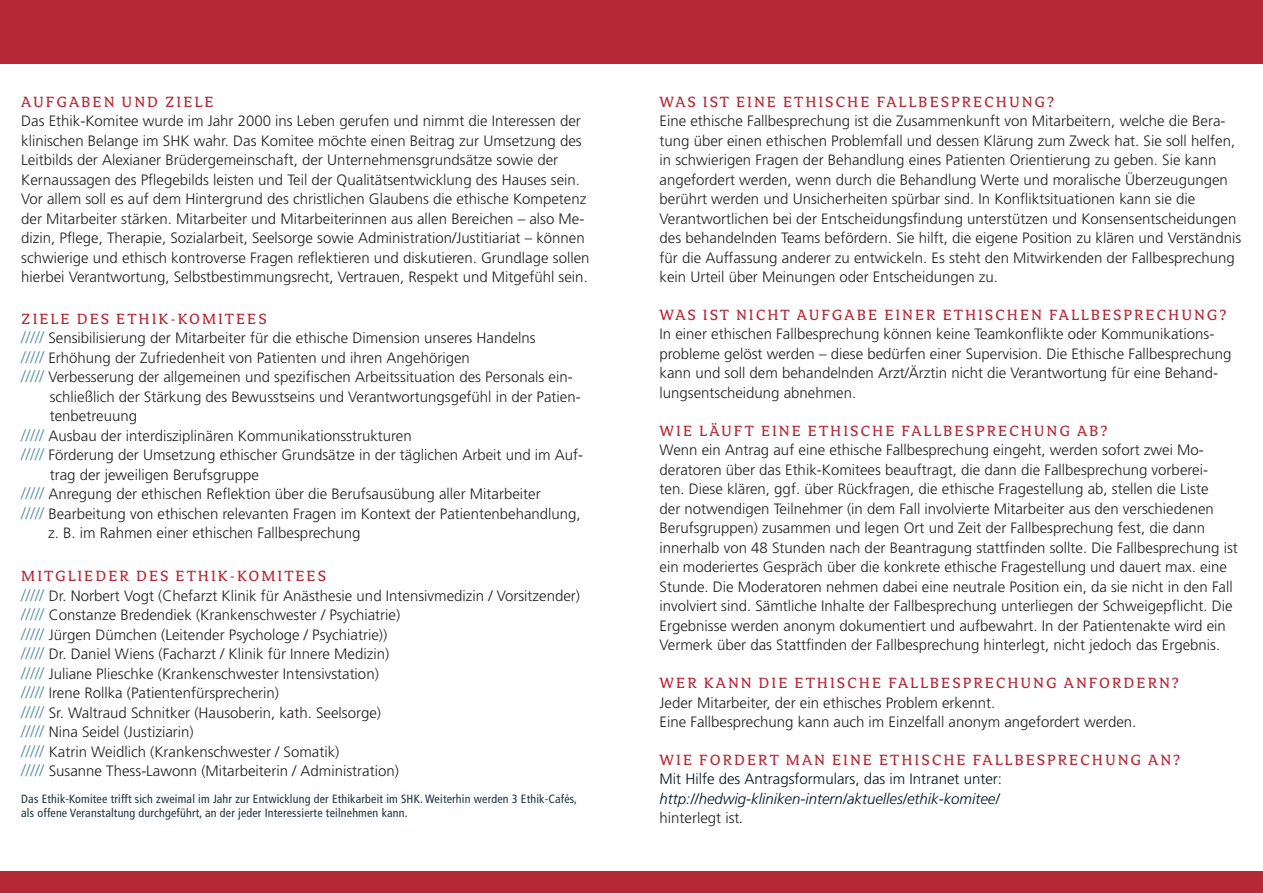
<style>
.page{position:relative;width:1263px;height:893px;background:#fff}
.page>*{position:absolute;margin:0;border:0;box-sizing:border-box;transform-origin:0 0}
.t1{font:16.5px "Avance";letter-spacing:.12em;color:#b72837}
.t2{font:300 15px/19.5px "Frutiger LT Std";color:#231f20}
.t3{font:italic 300 15px/19.5px "Frutiger LT Std";color:#011622}
.t4{font:300 15px "Frutiger LT Std";color:#011622}
.t5{font:condensed 12px/13.5px "Frutiger LT Std";letter-spacing:.015em;color:#1b343f}
.s1{font-size:16.5px;color:#5d91a7}
.s2{font-style:normal;color:#231f20}
</style>
<div class="page">
<div style="left:0;top:0;width:1263px;height:64px;background:#b72837"></div>
<div style="left:0;top:872px;width:1263px;height:21px;background:#b72837"></div>
<p class="t1" style="left:21px;top:93px;width:194px">AUFGABEN UND ZIELE</p>
<p class="t2" style="left:21px;top:111px;width:570px">Das Ethik-Komitee wurde im Jahr 2000 ins Leben gerufen und nimmt die Interessen der klinischen Belange im SHK wahr. Das Komitee möchte einen Beitrag zur Umsetzung des Leitbilds der Alexianer Brüdergemeinschaft, der Unternehmensgrundsätze sowie der Kernaussagen des Pflegebilds leisten und Teil der Qualitätsentwicklung des Hauses sein.<br>Vor allem soll es auf dem Hintergrund des christlichen Glaubens die ethische Kompetenz der Mitarbeiter stärken. Mitarbeiter und Mitarbeiterinnen aus allen Bereichen – also Me&shy;dizin, Pflege, Therapie, Sozialarbeit, Seelsorge sowie Administration/Justitiariat – können schwierige und ethisch kontroverse Fragen reflektieren und diskutieren. Grundlage sollen hierbei Verantwortung, Selbstbestimmungsrecht, Vertrauen, Respekt und Mitgefühl sein.</p>
<p class="t1" style="left:21px;top:310px;width:247px">ZIELE DES ETHIK-KOMITEES</p>
<p class="t2" style="left:21px;top:329px;width:516px"><span class="s1">/////</span> Sensibilisierung der Mitarbeiter für die ethische Dimension unseres Handelns</p>
<p class="t2" style="left:21px;top:348px;width:450px"><span class="s1">/////</span> Erhöhung der Zufriedenheit von Patienten und ihren Angehörigen</p>
<p class="t2" style="left:21px;top:368px;width:553px"><span class="s1">/////</span> Verbesserung der allgemeinen und spezifischen Arbeitssituation des Personals ein-</p>
<p class="t2" style="left:50px;top:387px;width:532px">schließlich der Stärkung des Bewusstseins und Verantwortungsgefühl in der Patien-</p>
<p class="t2" style="left:50px;top:407px;width:89px">tenbetreuung</p>
<p class="t2" style="left:21px;top:426px;width:392px"><span class="s1">/////</span> Ausbau der interdisziplinären Kommunikationsstrukturen</p>
<p class="t2" style="left:21px;top:446px;width:563px"><span class="s1">/////</span> Förderung der Umsetzung ethischer Grundsätze in der täglichen Arbeit und im Auf-</p>
<p class="t2" style="left:50px;top:465px;width:211px">trag der jeweiligen Berufsgruppe</p>
<p class="t2" style="left:21px;top:485px;width:521px"><span class="s1">/////</span> Anregung der ethischen Reflektion über die Berufsausübung aller Mitarbeiter</p>
<p class="t2" style="left:21px;top:504px;width:561px"><span class="s1">/////</span> Bearbeitung von ethischen relevanten Fragen im Kontext der Patientenbehandlung,</p>
<p class="t2" style="left:48px;top:524px;width:314px">z. B. im Rahmen einer ethischen Fallbesprechung</p>
<p class="t1" style="left:21px;top:567px;width:306px">MITGLIEDER DES ETHIK-KOMITEES</p>
<p class="t2" style="left:21px;top:586px;width:560px"><span class="s1">/////</span> Dr. Norbert Vogt (Chefarzt Klinik für Anästhesie und Intensivmedizin / Vorsitzender) <span class="s1">/////</span> Constanze Bredendiek (Krankenschwester / Psychiatrie)<br><span class="s1">/////</span> Jürgen Dümchen (Leitender Psychologe / Psychiatrie))<br><span class="s1">/////</span> Dr. Daniel Wiens (Facharzt / Klinik für Innere Medizin)<br><span class="s1">/////</span> Juliane Plieschke (Krankenschwester Intensivstation)<br><span class="s1">/////</span> Irene Rollka (Patientenfürsprecherin)<br><span class="s1">/////</span> Sr. Waltraud Schnitker (Hausoberin, kath. Seelsorge)<br><span class="s1">/////</span> Nina Seidel (Justiziarin)<br><span class="s1">/////</span> Katrin Weidlich (Krankenschwester / Somatik)<br><span class="s1">/////</span> Susanne Thess-Lawonn (Mitarbeiterin / Administration)</p>
<p class="t5" style="left:21px;top:792px;width:557px">Das Ethik-Komitee trifft sich zweimal im Jahr zur Entwicklung der Ethikarbeit im SHK. Weiterhin werden 3 Ethik-Cafés, als offene Veranstaltung durchgeführt, an der jeder Interessierte teilnehmen kann.</p>
<p class="t1" style="left:659px;top:93px;width:396px">WAS IST EINE ETHISCHE FALLBESPRECHUNG?</p>
<p class="t2" style="left:659px;top:111px;width:583px">Eine ethische Fallbesprechung ist die Zusammenkunft von Mitarbeitern, welche die Bera&shy;tung über einen ethischen Problemfall und dessen Klärung zum Zweck hat. Sie soll helfen, in schwierigen Fragen der Behandlung eines Patienten Orientierung zu geben. Sie kann angefordert werden, wenn durch die Behandlung Werte und moralische Überzeugungen berührt werden und Unsicherheiten spürbar sind. In Konfliktsituationen kann sie die Verantwortlichen bei der Entscheidungsfindung unterstützen und Konsensentscheidungen des behandelnden Teams befördern. Sie hilft, die eigene Position zu klären und Verständnis für die Auffassung anderer zu entwickeln. Es steht den Mitwirkenden der Fallbesprechung kein Urteil über Meinungen oder Entscheidungen zu.</p>
<p class="t1" style="left:659px;top:306px;width:568px">WAS IST NICHT AUFGABE EINER ETHISCHEN FALLBESPRECHUNG?</p>
<p class="t2" style="left:659px;top:325px;width:573px">In einer ethischen Fallbesprechung können keine Teamkonflikte oder Kommunikations&shy;probleme gelöst werden – diese bedürfen einer Supervision. Die Ethische Fallbesprechung kann und soll dem behandelnden Arzt/Ärztin nicht die Verantwortung für eine Behand&shy;lungsentscheidung abnehmen.</p>
<p class="t1" style="left:659px;top:422px;width:450px">WIE LÄUFT EINE ETHISCHE FALLBESPRECHUNG AB?</p>
<p class="t2" style="left:659px;top:441px;width:580px">Wenn ein Antrag auf eine ethische Fallbesprechung eingeht, werden sofort zwei Mo&shy;deratoren über das Ethik-Komitees beauftragt, die dann die Fallbesprechung vorberei-<br>ten. Diese klären, ggf. über Rückfragen, die ethische Fragestellung ab, stellen die Liste<br>der notwendigen Teilnehmer (in dem Fall involvierte Mitarbeiter aus den verschiedenen Berufsgruppen) zusammen und legen Ort und Zeit der Fallbesprechung fest, die dann innerhalb von 48 Stunden nach der Beantragung stattfinden sollte. Die Fallbesprechung ist ein moderiertes Gespräch über die konkrete ethische Fragestellung und dauert max. eine Stunde. Die Moderatoren nehmen dabei eine neutrale Position ein, da sie nicht in den Fall involviert sind. Sämtliche Inhalte der Fallbesprechung unterliegen der Schweigepflicht. Die Ergebnisse werden anonym dokumentiert und aufbewahrt. In der Patientenakte wird ein Vermerk über das Stattfinden der Fallbesprechung hinterlegt, nicht jedoch das Ergebnis.</p>
<p class="t1" style="left:659px;top:674px;width:521px">WER KANN DIE ETHISCHE FALLBESPRECHUNG ANFORDERN?</p>
<p class="t2" style="left:659px;top:693px;width:478px">Jeder Mitarbeiter, der ein ethisches Problem erkennt.<br>Eine Fallbesprechung kann auch im Einzelfall anonym angefordert werden.</p>
<p class="t1" style="left:659px;top:751px;width:522px">WIE FORDERT MAN EINE ETHISCHE FALLBESPRECHUNG AN?</p>
<p class="t4" style="left:659px;top:771px;width:344px">Mit Hilfe des Antragsformulars, das im Intranet unter:</p>
<p class="t3" style="left:659px;top:789px;width:342px">http://hedwig-kliniken-intern/aktuelles/ethik-komitee/ <span class="s2">hinterlegt ist</span>.</p>
</div>
